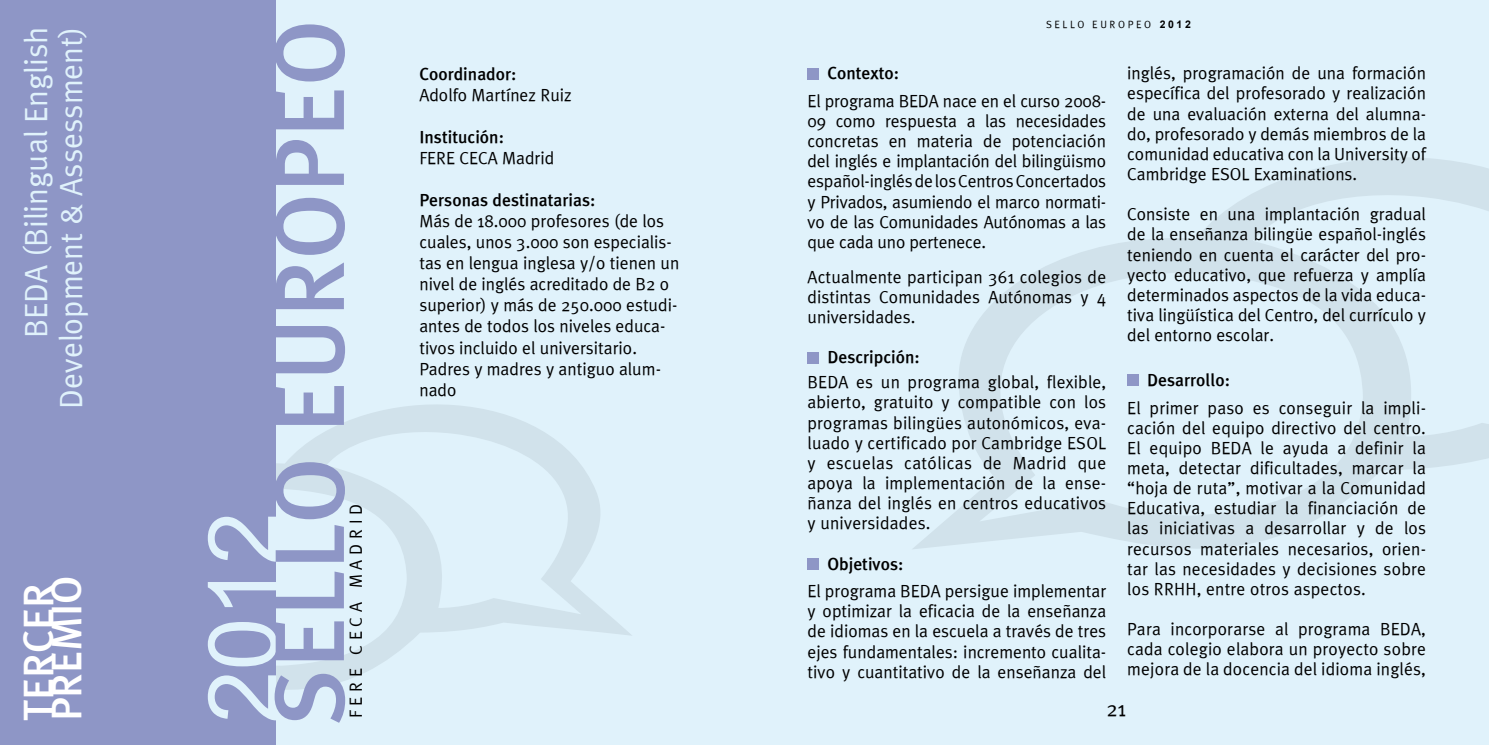
<style>
.page{position:relative;width:1489px;height:745px;background:#fff}
.page>*{position:absolute;margin:0;border:0;box-sizing:border-box;transform-origin:0 0}
.t1{font:98.52px "Meta Plus Medium Roman";color:#8e96c6}
.t2{font:95.02px "Arial";color:#e0f2fb}
.t3{font:42px "Meta Plus Medium Roman";color:#fff}
.t4{font:31.5px/35px "Meta Plus Normal Roman";color:#e0f2fb;text-align:right}
.t5{font:21px "Meta Plus Normal Roman";color:#000}
.t6{font:17.5px/20.1px "Meta Plus Normal Roman";color:#000;text-align:justify}
.t7{font:17.5px "Meta Plus Medium Roman";color:#000}
.t8{font:17.5px "Meta Plus Normal Roman";letter-spacing:.27em;color:#000}
.t9{font:10.5px "Meta Plus Normal Roman";letter-spacing:.25em;color:#000}
.s1{font-family:"Arial";font-weight:700}
</style>
<div class="page">
<div style="left:0;top:0;width:1488px;height:744px;background:#e0f2fb"></div>
<svg style="left:913px;top:157px;width:575px;height:392px"></svg>
<svg style="left:276px;top:405px;width:356px;height:285px"></svg>
<div style="left:0;top:0;width:276px;height:744px;background:#8e96c6"></div>
<div style="left:807px;top:68px;width:11px;height:11px;background:#8e96c6"></div>
<div style="left:807px;top:352px;width:11px;height:11px;background:#8e96c6"></div>
<div style="left:807px;top:558px;width:11px;height:11px;background:#8e96c6"></div>
<div style="left:1127px;top:374px;width:11px;height:11px;background:#8e96c6"></div>
<h3 class="t4" style="left:18px;top:409px;width:384px;rotate:-90deg">BEDA (Bilingual English<br>Development &amp; Assessment)</h3>
<h1 class="t1" style="left:252px;top:725px;width:706px;rotate:-90deg">SELLO EUROPEO</h1>
<p class="t8" style="left:346px;top:718px;width:216px;rotate:-90deg">FERE CECA MADRID</p>
<h2 class="t2" style="left:180px;top:722px;width:213px;rotate:-90deg">2012</h2>
<h3 class="t3" style="left:14px;top:721px;width:140px;rotate:-90deg">TERCER</h3>
<h3 class="t3" style="left:42px;top:721px;width:147px;rotate:-90deg">PREMIO</h3>
<p class="t7" style="left:419px;top:64px;width:99px">Coordinador:</p>
<p class="t6" style="left:419px;top:85px;width:154px">Adolfo Martínez Ruiz</p>
<p class="t7" style="left:419px;top:127px;width:86px">Institución:</p>
<p class="t6" style="left:419px;top:148px;width:136px">FERE CECA Madrid</p>
<p class="t7" style="left:419px;top:190px;width:178px">Personas destinatarias:</p>
<p class="t6" style="left:419px;top:210px;width:261px;line-height:21px;text-align:left">Más de 18.000 profesores (de los cuales, unos 3.000 son especialis&shy;tas en lengua inglesa y/o tienen un nivel de inglés acreditado de B2 o superior) y más de 250.000 estudi&shy;antes de todos los niveles educa&shy;tivos incluido el universitario.<br>Padres y madres y antiguo alum&shy;nado</p>
<p class="t9" style="left:1045px;top:19px;width:146px">SELLO EUROPEO <span class="s1">2012</span></p>
<p class="t7" style="left:827px;top:63px;width:73px">Contexto:</p>
<p class="t6" style="left:807px;top:90px;width:300px">El programa BEDA nace en el curso 2008- 09 como respuesta a las necesidades concretas en materia de potenciación del inglés e implantación del bilingüismo español-inglés de los Centros Concertados y Privados, asumiendo el marco normati&shy;vo de las Comunidades Autónomas a las que cada uno pertenece.</p>
<p class="t6" style="left:807px;top:266px;width:300px">Actualmente participan 361 colegios de distintas Comunidades Autónomas y 4 universidades.</p>
<p class="t7" style="left:827px;top:347px;width:94px">Descripción:</p>
<p class="t6" style="left:807px;top:371px;width:300px">BEDA es un programa global, flexible, abierto, gratuito y compatible con los programas bilingües autonómicos, eva&shy;luado y certificado por Cambridge ESOL y escuelas católicas de Madrid que apoya la implementación de la ense&shy;ñanza del inglés en centros educativos y universidades.</p>
<p class="t7" style="left:827px;top:553px;width:78px">Objetivos:</p>
<p class="t6" style="left:807px;top:580px;width:300px">El programa BEDA persigue implementar y optimizar la eficacia de la enseñanza de idiomas en la escuela a través de tres ejes fundamentales: incremento cualita&shy;tivo y cuantitativo de la enseñanza del</p>
<p class="t6" style="left:1127px;top:63px;width:300px">inglés, programación de una formación específica del profesorado y realización de una evaluación externa del alumna&shy;do, profesorado y demás miembros de la comunidad educativa con la University of Cambridge ESOL Examinations.</p>
<p class="t6" style="left:1127px;top:204px;width:300px">Consiste en una implantación gradual de la enseñanza bilingüe español-inglés teniendo en cuenta el carácter del pro&shy;yecto educativo, que refuerza y amplía determinados aspectos de la vida educa&shy;tiva lingüística del Centro, del currículo y del entorno escolar.</p>
<p class="t7" style="left:1147px;top:369px;width:84px">Desarrollo:</p>
<p class="t6" style="left:1127px;top:397px;width:300px">El primer paso es conseguir la impli&shy;cación del equipo directivo del centro.<br>El equipo BEDA le ayuda a definir la meta, detectar dificultades, marcar la “hoja de ruta”, motivar a la Comunidad Educativa, estudiar la financiación de las iniciativas a desarrollar y de los recursos materiales necesarios, orien&shy;tar las necesidades y decisiones sobre los RRHH, entre otros aspectos.</p>
<p class="t6" style="left:1127px;top:618px;width:300px">Para incorporarse al programa BEDA, cada colegio elabora un proyecto sobre mejora de la docencia del idioma inglés,</p>
<p class="t5" style="left:1106px;top:696px;width:21px">21</p>
</div>
